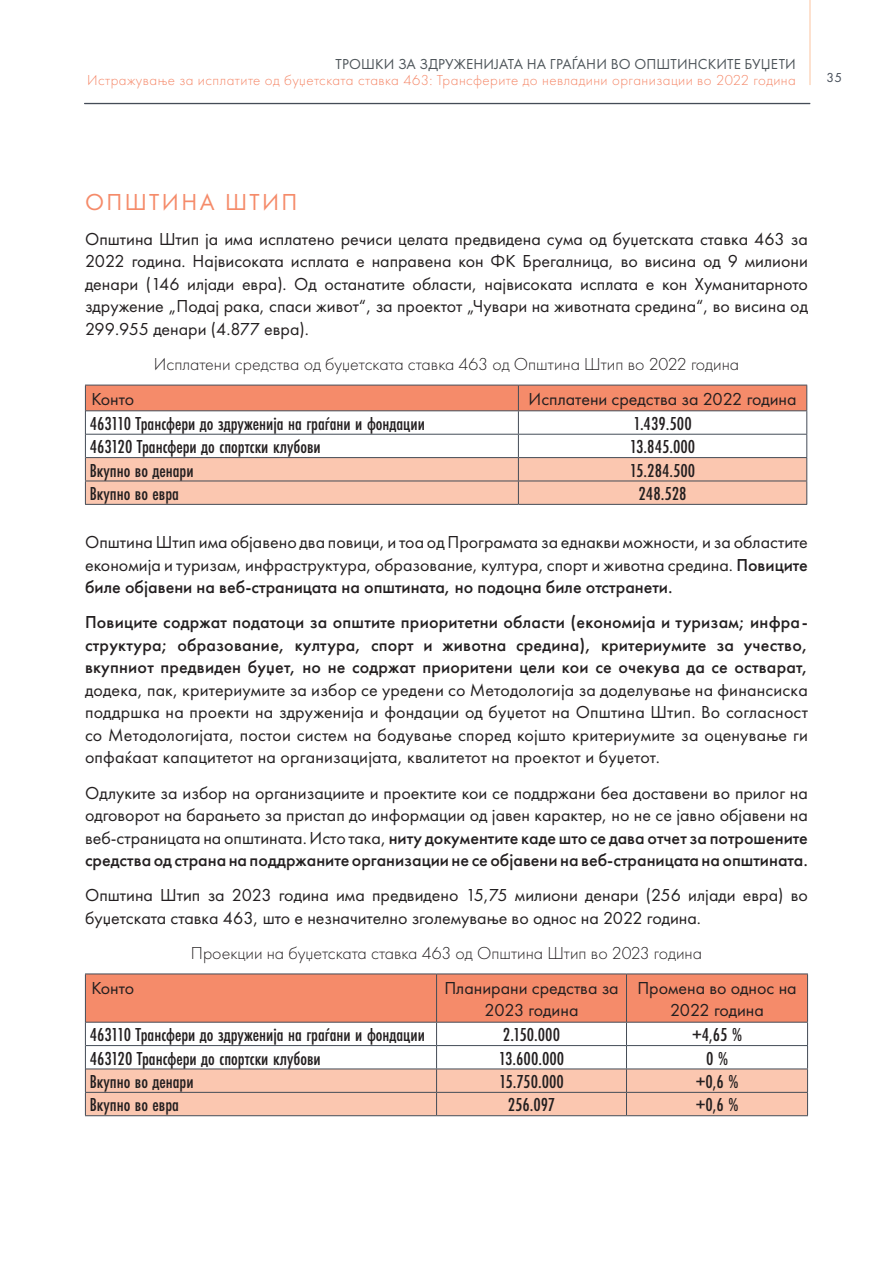
<style>
.page{position:relative;width:893px;height:1263px;background:#fff}
.page>*{position:absolute;margin:0;border:0;box-sizing:border-box;transform-origin:0 0}
.pod_naslovi{font:24px "Futura PT";letter-spacing:.1em;color:#f58b6a}
.t1{font:500 19.5px "Futura PT Cond";color:#231f20}
.t2{font:18px/22.5px "Futura PT";color:#231f20;text-align:justify}
.t3{font:300 18px "Futura PT";color:#231f20}
.t4{font:300 15px "Futura PT";letter-spacing:.03em;color:#f58768}
.t5{font:15px "Futura PT";letter-spacing:.01em;color:#4e555a}
.t6{font:13.5px "Futura PT";color:#444c57}
.s1{font-weight:500}
</style>
<div class="page">
<hr style="left:809px;top:0;width:2px;height:85px;background:#fdd8c0">
<hr style="left:84px;top:103px;width:726px;height:1px;background:#444c57">
<svg style="left:85px;top:385px;width:722px;height:119px"></svg>
<hr style="left:85px;top:481px;width:433px;height:1px;background:#444c57">
<hr style="left:518px;top:481px;width:289px;height:1px;background:#444c57">
<hr style="left:85px;top:504px;width:433px;height:1px;background:#444c57">
<hr style="left:518px;top:504px;width:289px;height:1px;background:#444c57">
<hr style="left:85px;top:973px;width:352px;height:1px;background:#444c57">
<hr style="left:437px;top:973px;width:189px;height:1px;background:#444c57">
<hr style="left:626px;top:973px;width:182px;height:1px;background:#444c57">
<svg style="left:85px;top:974px;width:723px;height:141px"></svg>
<hr style="left:85px;top:1092px;width:352px;height:1px;background:#444c57">
<hr style="left:437px;top:1092px;width:189px;height:1px;background:#444c57">
<hr style="left:626px;top:1092px;width:182px;height:1px;background:#444c57">
<hr style="left:85px;top:1115px;width:352px;height:1px;background:#444c57">
<hr style="left:437px;top:1115px;width:189px;height:1px;background:#444c57">
<hr style="left:626px;top:1115px;width:182px;height:1px;background:#444c57">
<p class="t5" style="left:336px;top:55px;width:462px">ТРОШКИ ЗА ЗДРУЖЕНИЈАТА НА ГРАЃАНИ ВО ОПШТИНСКИТЕ БУЏЕТИ</p>
<p class="t4" style="left:87px;top:72px;width:710px">Истражување за исплатите од буџетската ставка 463: Трансферите до невладини организации во 2022 година</p>
<p class="t6" style="left:826px;top:69px;width:17px">35</p>
<p class="pod_naslovi" style="left:85px;top:187px;width:214px">ОПШТИНА ШТИП</p>
<p class="t2" style="left:85px;top:228px;width:724px">Општина Штип ја има исплатено речиси целата предвидена сума од буџетската ставка 463 за 2022 година. Највисоката исплата е направена кон ФК Брегалница, во висина од 9 милиони денари (146 илјади евра). Од останатите области, највисоката исплата е кон Хуманитарното здружение „Подај рака, спаси живот“, за проектот „Чувари на животната средина“, во висина од 299.955 денари (4.877 евра).</p>
<p class="t3" style="left:154px;top:354px;width:587px">Исплатени средства од буџетската ставка 463 од Општина Штип во 2022 година</p>
<p class="t2" style="left:91px;top:387px;width:44px">Конто</p>
<p class="t2" style="left:529px;top:387px;width:270px">Исплатени средства за 2022 година</p>
<p class="t1" style="left:90px;top:412px;width:337px">463110 Трансфери до здруженија на граѓани и фондации</p>
<p class="t1" style="left:633px;top:412px;width:60px">1.439.500</p>
<p class="t1" style="left:90px;top:435px;width:233px">463120 Трансфери до спортски клубови</p>
<p class="t1" style="left:630px;top:435px;width:67px">13.845.000</p>
<p class="t1" style="left:90px;top:459px;width:105px">Вкупно во денари</p>
<p class="t1" style="left:630px;top:459px;width:67px">15.284.500</p>
<p class="t1" style="left:90px;top:482px;width:91px">Вкупно во евра</p>
<p class="t1" style="left:639px;top:482px;width:50px">248.528</p>
<p class="t2" style="left:85px;top:531px;width:724px">Општина Штип има објавено два повици, и тоа од Програмата за еднакви можности, и за областите економија и туризам, инфраструктура, образование, култура, спорт и животна средина. <span class="s1">Повиците биле објавени на веб-страницата на општината, но подоцна биле отстранети.</span></p>
<p class="t2" style="left:85px;top:611px;width:724px"><span class="s1">Повиците содржат податоци за општите приоритетни области (економија и туризам; инфра&shy;структура; образование, култура, спорт и животна средина), критериумите за учество, вкупниот предвиден буџет, но не содржат приоритени цели кои се очекува да се остварат, </span>додека, пак, критериумите за избор се уредени со Методoлогија за доделување на финансиска поддршка на проекти на здруженија и фондации од буџетот на Општина Штип. Во согласност со Методологијата, постои систем на бодување според којшто критериумите за оценување ги опфаќаат капацитетот на организацијата, квалитетот на проектот и буџетот.</p>
<p class="t2" style="left:85px;top:781px;width:724px">Одлуките за избор на организациите и проектите кои се поддржани беа доставени во прилог на одговорот на барањето за пристап до информации од јавен карактер, но не се јавно објавени на веб-страницата на општината. Исто така, <span class="s1">ниту документите каде што се дава отчет за потрошените средства од страна на поддржаните организации не се објавени на веб-страницата на општината.</span></p>
<p class="t2" style="left:85px;top:884px;width:724px">Општина Штип за 2023 година има предвидено 15,75 милиони денари (256 илјади евра) во буџетската ставка 463, што е незначително зголемување во однос на 2022 година.</p>
<p class="t3" style="left:191px;top:943px;width:513px">Проекции на буџетската ставка 463 од Општина Штип во 2023 година</p>
<p class="t2" style="left:91px;top:976px;width:44px">Конто</p>
<p class="t2" style="left:444px;top:976px;width:176px;text-align:center">Планирани средства за<br>2023 година</p>
<p class="t2" style="left:637px;top:976px;width:161px;text-align:center">Промена во однос на<br>2022 година</p>
<p class="t1" style="left:90px;top:1023px;width:337px">463110 Трансфери до здруженија на граѓани и фондации</p>
<p class="t1" style="left:503px;top:1023px;width:59px">2.150.000</p>
<p class="t1" style="left:692px;top:1023px;width:52px">+4,65 %</p>
<p class="t1" style="left:90px;top:1047px;width:233px">463120 Трансфери до спортски клубови</p>
<p class="t1" style="left:499px;top:1047px;width:67px">13.600.000</p>
<p class="t1" style="left:706px;top:1047px;width:23px">0 %</p>
<p class="t1" style="left:90px;top:1070px;width:105px">Вкупно во денари</p>
<p class="t1" style="left:499px;top:1070px;width:66px">15.750.000</p>
<p class="t1" style="left:696px;top:1070px;width:44px">+0,6 %</p>
<p class="t1" style="left:90px;top:1093px;width:91px">Вкупно во евра</p>
<p class="t1" style="left:508px;top:1093px;width:49px">256.097</p>
<p class="t1" style="left:696px;top:1093px;width:44px">+0,6 %</p>
</div>
